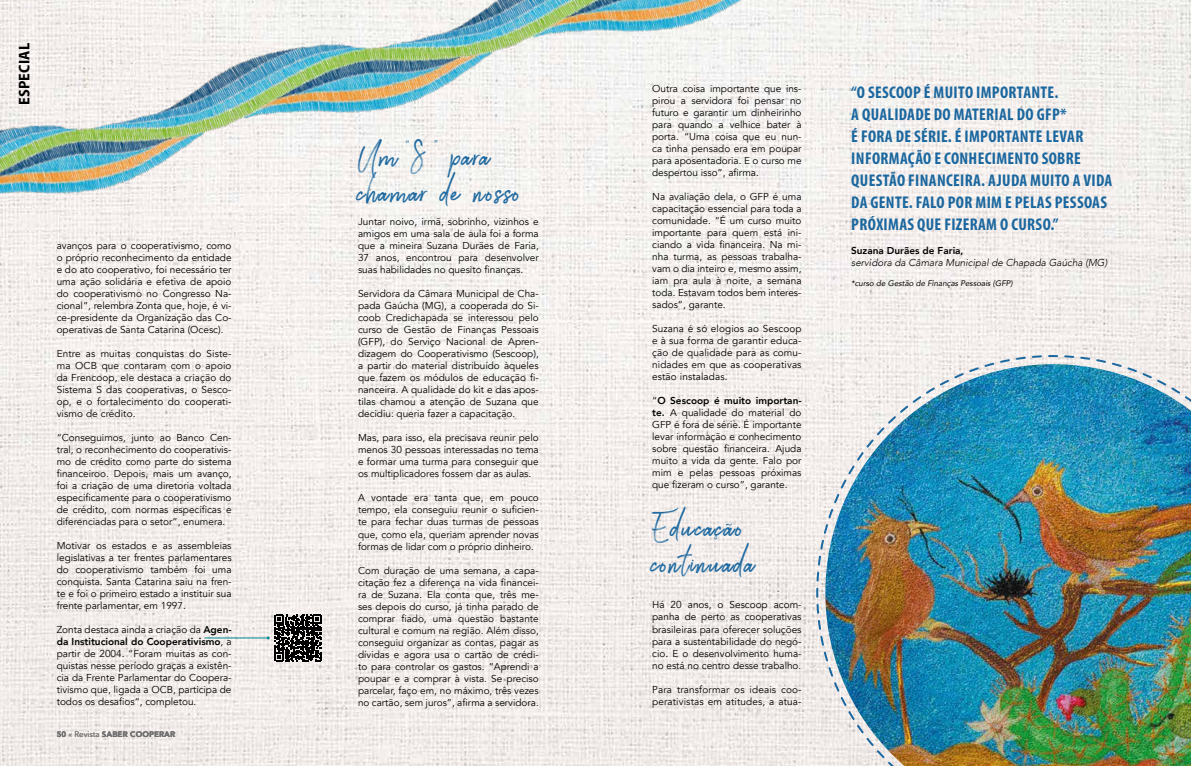
<style>
.page{position:relative;width:1191px;height:766px;background:#fff}
.page>*{position:absolute;margin:0;border:0;box-sizing:border-box;transform-origin:0 0}
.t1{font:36px/36px "Brownhill Script";letter-spacing:.05em;color:#1b679f}
.t2{font:700 condensed 17px/22px "Myriad Pro";letter-spacing:.02em;color:#1b679f}
.t3{font:700 semi-condensed 15.5px "Myriad Pro";letter-spacing:.02em;color:#000}
.t4{font:10px/12px "Avenir";color:#000;text-align:justify}
.t5{font:italic 300 10px "Avenir";color:#000}
.t6{font:800 10px "Avenir";color:#000}
.t7{font:italic 8px "Avenir";color:#000}
.t8{font:900 8px "Avenir LT Std";color:#706f6f}
.s1{font-weight:800}
.s2{font-weight:400}
</style>
<div class="page">
<img style="left:0;top:0;width:1191px;height:765px">
<img style="left:0;top:0;width:787px;height:278px">
<hr style="left:204px;top:637px;width:64px;height:1px;background:#058d96">
<svg style="left:267px;top:614px;width:54px;height:47px;background:#51504f"></svg>
<img style="left:815px;top:354px;width:376px;height:411px">
<h3 class="t3" style="left:16px;top:105px;width:64px;rotate:-90deg">ESPECIAL</h3>
<p class="t4" style="left:57px;top:239px;width:176px">avanços para o cooperativismo, como o próprio reconhecimento da entidade e do ato cooperativo, foi necessário ter uma ação solidária e efetiva de apoio do cooperativismo no Congresso Na&shy;cional”, relembra Zonta que, hoje, é vi&shy;ce-presidente da Organização das Co&shy;operativas de Santa Catarina (Ocesc).</p>
<p class="t4" style="left:57px;top:347px;width:176px">Entre as muitas conquistas do Siste&shy;ma OCB que contaram com o apoio da Frencoop, ele destaca a criação do Sistema S das cooperativas, o Sesco&shy;op, e o fortalecimento do cooperati&shy;vismo de crédito.</p>
<p class="t4" style="left:57px;top:431px;width:176px">“Conseguimos, junto ao Banco Cen&shy;tral, o reconhecimento do cooperativis&shy;mo de crédito como parte do sistema financeiroo. Depois, mais um avanço, foi a criação de uma diretoria voltada especificamente para o cooperativismo de crédito, com normas específicas e diferenciadas para o setor”, enumera.</p>
<p class="t4" style="left:57px;top:539px;width:176px">Motivar os estados e as assembleias legislativas a ter frentes parlamentares do cooperativismo também foi uma conquista. Santa Catarina saiu na fren&shy;te e foi o primeiro estado a instituir sua frente parlamentar, em 1997.</p>
<p class="t4" style="left:57px;top:623px;width:176px">Zonta destaca ainda a criação da <span class="s1">Agen&shy;da Institucional do Cooperativismo</span>, a partir de 2004. “Foram muitas as con&shy;quistas nesse período graças a existên&shy;cia da Frente Parlamentar do Coopera&shy;tivismo que, ligada a OCB, participa de todos os desafios”, completou.</p>
<p class="t8" style="left:57px;top:729px;width:120px">50 <span class="s2">« Revista</span> SABER COOPERAR</p>
<h1 class="t1" style="left:358px;top:135px;width:164px">Um“S” para chamar de nosso</h1>
<p class="t4" style="left:358px;top:216px;width:182px">Juntar noivo, irmã, sobrinho, vizinhos e amigos em uma sala de aula foi a forma que a mineira Suzana Durães de Faria, 37 anos, encontrou para desenvolver suas habilidades no quesito finanças.</p>
<p class="t4" style="left:358px;top:288px;width:182px">Servidora da Câmara Municipal de Cha&shy;pada Gaúcha (MG), a cooperada do Si&shy;coob Credichapada se interessou pelo curso de Gestão de Finanças Pessoais (GFP), do Serviço Nacional de Apren&shy;dizagem do Cooperativismo (Sescoop), a partir do material distribuído àqueles que fazem os módulos de educação fi&shy;nanceira. A qualidade do kit e das apos&shy;tilas chamou a atenção de Suzana que decidiu: queria fazer a capacitação.</p>
<p class="t4" style="left:358px;top:432px;width:182px">Mas, para isso, ela precisava reunir pelo menos 30 pessoas interessadas no tema e formar uma turma para conseguir que os multiplicadores fossem dar as aulas.</p>
<p class="t4" style="left:358px;top:492px;width:182px">A vontade era tanta que, em pouco tempo, ela conseguiu reunir o suficien&shy;te para fechar duas turmas de pessoas que, como ela, queriam aprender novas formas de lidar com o próprio dinheiro.</p>
<p class="t4" style="left:358px;top:564px;width:182px">Com duração de uma semana, a capa&shy;citação fez a diferença na vida financei&shy;ra de Suzana. Ela conta que, três me&shy;ses depois do curso, já tinha parado de comprar fiado, uma questão bastante cultural e comum na região. Além disso, conseguiu organizar as contas, pagar as dívidas e agora usa o cartão de crédi&shy;to para controlar os gastos. “Aprendi a poupar e a comprar à vista. Se preciso parcelar, faço em, no máximo, três vezes no cartão, sem juros”, afirma a servidora.</p>
<p class="t4" style="left:652px;top:83px;width:151px">Outra coisa importante que ins&shy;pirou a servidora foi pensar no futuro e garantir um dinheirinho para quando a velhice bater à porta. “Uma coisa que eu nun&shy;ca tinha pensado era em poupar para aposentadoria. E o curso me despertou isso”, afirma.</p>
<p class="t4" style="left:652px;top:191px;width:151px">Na avaliação dela, o GFP é uma capacitação essencial para toda a comunidade. “É um curso muito importante para quem está ini&shy;ciando a vida financeira. Na mi&shy;nha turma, as pessoas trabalha&shy;vam o dia inteiro e, mesmo assim, iam pra aula à noite, a semana toda. Estavam todos bem interes&shy;sados”, garante.</p>
<p class="t4" style="left:652px;top:323px;width:151px">Suzana é só elogios ao Sescoop e à sua forma de garantir educa&shy;ção de qualidade para as comu&shy;nidades em que as cooperativas estão instaladas.</p>
<p class="t4" style="left:652px;top:395px;width:151px">“<span class="s1">O Sescoop é muito importan&shy;te.</span> A qualidade do material do GFP é fora de série. É importante levar informação e conhecimento sobre questão financeira. Ajuda muito a vida da gente. Falo por mim e pelas pessoas próximas que fizeram o curso”, garante.</p>
<h1 class="t1" style="left:652px;top:506px;width:104px">Educação continuada</h1>
<p class="t4" style="left:652px;top:599px;width:151px">Há 20 anos, o Sescoop acom&shy;panha de perto as cooperativas brasileiras para oferecer soluções para a sustentabilidade do negó&shy;cio. E o desenvolvimento huma&shy;no está no centro desse trabalho.</p>
<p class="t4" style="left:652px;top:683px;width:151px">Para transformar os ideais coo&shy;perativistas em atitudes, a atua-</p>
<h2 class="t2" style="left:851px;top:82px;width:263px">“O SESCOOP É MUITO IMPORTANTE.<br>A QUALIDADE DO MATERIAL DO GFP*<br>É FORA DE SÉRIE. É IMPORTANTE LEVAR INFORMAÇÃO E CONHECIMENTO SOBRE QUESTÃO FINANCEIRA. AJUDA MUITO A VIDA DA GENTE. FALO POR MIM E PELAS PESSOAS PRÓXIMAS QUE FIZERAM O CURSO.”</h2>
<p class="t6" style="left:851px;top:243px;width:114px">Suzana Durães de Faria,</p>
<p class="t5" style="left:851px;top:257px;width:258px">servidora da Câmara Municipal de Chapada Gaúcha (MG)</p>
<p class="t7" style="left:851px;top:278px;width:163px">*curso de Gestão de Finanças Pessoais (GFP)</p>
</div>
